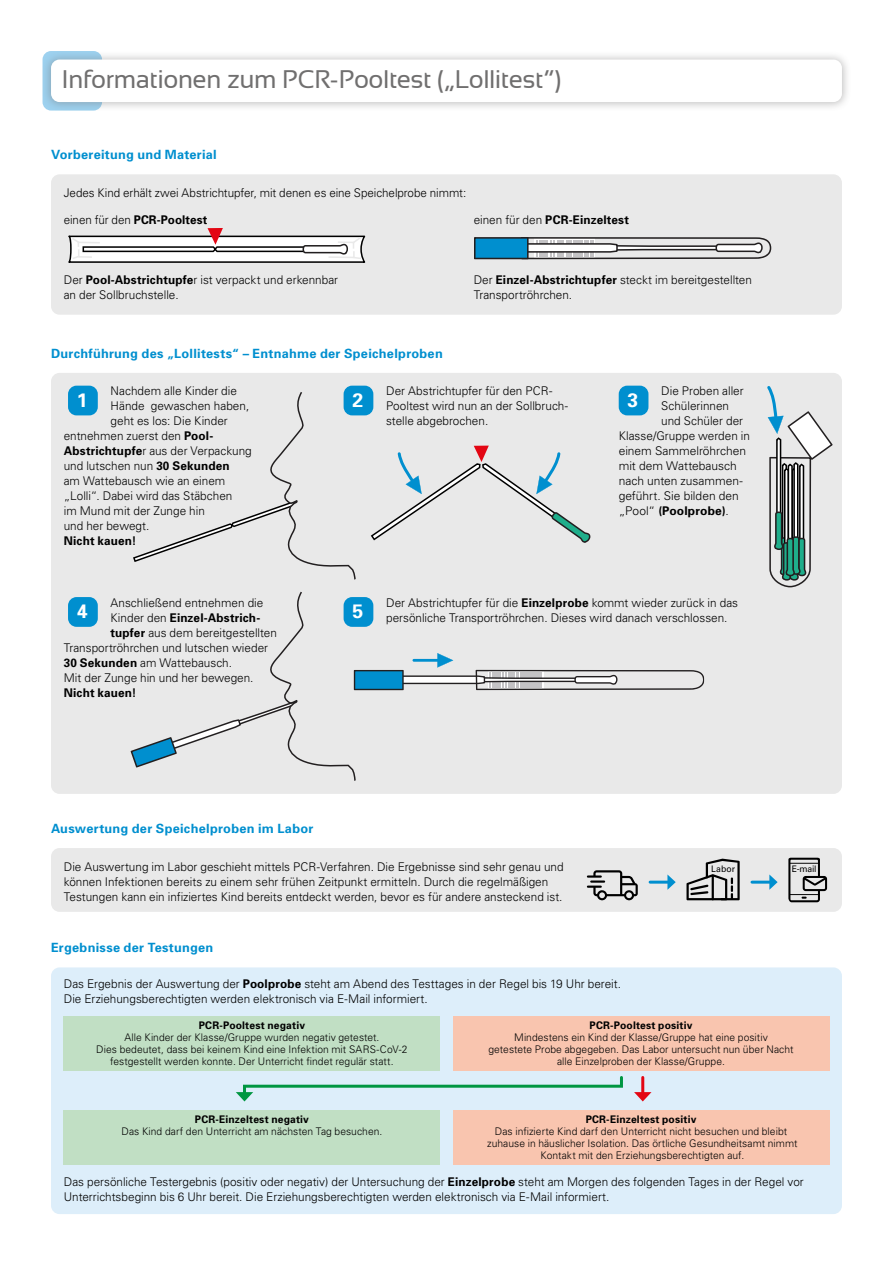
<style>
.page{position:relative;width:893px;height:1263px;background:#fff}
.page>*{position:absolute;margin:0;border:0;box-sizing:border-box;transform-origin:0 0}
._01__Head_2019{font:25.5px "Sansation";letter-spacing:-.015em;color:#706f6f}
.Subhead_2021{font:700 19.5px "Univers";color:#fff}
.Subhead_2021-2{font:700 12.75px "Univers";letter-spacing:.02em;color:#008fcf}
._03__Copy_2019_Grafi{font:300 12px/15px "Univers";color:#000}
._03__Copy_2019_Grafi-2{font:700 12px "Univers";letter-spacing:.015em;color:#000}
._03_Copy_7_8{font:300 10.5px/12px "Univers";letter-spacing:.005em;color:#000;text-align:center}
._03_Copy_7_8-2{font:700 10.5px "Univers";letter-spacing:.015em;color:#000}
._03__Copy_2019_Grafi-3{font:9px "Univers";color:#000;scale:.96 1}
.s1{font-weight:300}
.s2{font-weight:700}
</style>
<div class="page">
<div style="left:42px;top:50px;width:809px;height:61px;background:#706f6f;opacity:.5"></div>
<div style="left:51px;top:60px;width:791px;height:42px;background:#fff;border-radius:9px"></div>
<div style="left:51px;top:174px;width:791px;height:141px;background:#e9e9e9;border-radius:9px"></div>
<svg style="left:474px;top:237px;width:298px;height:23px"></svg>
<svg style="left:68px;top:228px;width:298px;height:35px"></svg>
<div style="left:51px;top:967px;width:791px;height:247px;background:#ddeefa;border-radius:9px"></div>
<div style="left:64px;top:1016px;width:376px;height:54px;background:#c1dfc4"></div>
<div style="left:453px;top:1016px;width:376px;height:54px;background:#f9c5af"></div>
<div style="left:64px;top:1110px;width:376px;height:54px;background:#c1dfc4"></div>
<div style="left:453px;top:1110px;width:376px;height:54px;background:#f9c5af"></div>
<svg style="left:236px;top:1076px;width:387px;height:25px"></svg>
<hr style="left:641px;top:1077px;width:3px;height:18px;background:#e30613">
<svg style="left:634px;top:1092px;width:17px;height:9px"></svg>
<div style="left:51px;top:848px;width:791px;height:64px;background:#e9e9e9;border-radius:9px"></div>
<svg style="left:587px;top:870px;width:51px;height:30px"></svg>
<svg style="left:788px;top:858px;width:39px;height:44px"></svg>
<svg style="left:686px;top:859px;width:54px;height:41px"></svg>
<hr style="left:650px;top:881px;width:19px;height:3px;background:#008fcf">
<svg style="left:667px;top:874px;width:9px;height:16px"></svg>
<hr style="left:752px;top:881px;width:19px;height:3px;background:#008fcf">
<svg style="left:769px;top:874px;width:9px;height:16px"></svg>
<div style="left:51px;top:373px;width:791px;height:421px;background:#e9e9e9;border-radius:9px"></div>
<svg style="left:133px;top:392px;width:223px;height:188px"></svg>
<svg style="left:370px;top:445px;width:221px;height:98px"></svg>
<svg style="left:131px;top:592px;width:573px;height:189px"></svg>
<hr style="left:412px;top:659px;width:32px;height:3px;background:#008fcf">
<div style="left:344px;top:386px;width:29px;height:29px;background:#008fcf;border-radius:9px"></div>
<div style="left:344px;top:597px;width:29px;height:30px;background:#008fcf;border-radius:9px"></div>
<div style="left:68px;top:386px;width:30px;height:29px;background:#008fcf;border-radius:9px"></div>
<div style="left:68px;top:597px;width:30px;height:30px;background:#008fcf;border-radius:9px"></div>
<svg style="left:767px;top:386px;width:66px;height:202px"></svg>
<div style="left:619px;top:386px;width:29px;height:29px;background:#008fcf;border-radius:9px"></div>
<p class="_01__Head_2019" style="left:62px;top:65px;width:501px">Informationen zum PCR-Pooltest („Lollitest“)</p>
<p class="Subhead_2021-2" style="left:51px;top:147px;width:167px">Vorbereitung und Material</p>
<p class="_03__Copy_2019_Grafi" style="left:64px;top:185px;width:404px">Jedes Kind erhält zwei Abstrichtupfer, mit denen es eine Speichelprobe nimmt:</p>
<p class="_03__Copy_2019_Grafi-2" style="left:64px;top:212px;width:145px"><span class="s1">einen für den</span> PCR-Pooltest</p>
<p class="_03__Copy_2019_Grafi-2" style="left:474px;top:212px;width:157px"><span class="s1">einen für den</span> PCR-Einzeltest</p>
<p class="_03__Copy_2019_Grafi" style="left:64px;top:272px;width:276px">Der <span class="s2">Pool-Abstrichtupfe</span>r ist verpackt und erkennbar</p>
<p class="_03__Copy_2019_Grafi" style="left:64px;top:287px;width:116px">an der Sollbruchstelle.</p>
<p class="Subhead_2021-2" style="left:51px;top:345px;width:393px">Durchführung des „Lollitests“ – Entnahme der Speichelproben</p>
<p class="_03__Copy_2019_Grafi" style="left:474px;top:272px;width:280px">Der <span class="s2">Einzel-Abstrichtupfer</span> steckt im bereitgestellten<br>Transportröhrchen.</p>
<p class="_03__Copy_2019_Grafi" style="left:111px;top:383px;width:128px">Nachdem alle Kinder die</p>
<p class="_03__Copy_2019_Grafi" style="left:111px;top:398px;width:140px">Hände gewaschen haben,</p>
<p class="_03__Copy_2019_Grafi" style="left:111px;top:413px;width:119px">geht es los: Die Kinder</p>
<p class="_03__Copy_2019_Grafi" style="left:64px;top:428px;width:151px">entnehmen zuerst den <span class="s2">Pool-</span></p>
<p class="_03__Copy_2019_Grafi" style="left:64px;top:443px;width:190px"><span class="s2">Abstrichtupfe</span>r aus der Verpackung</p>
<p class="_03__Copy_2019_Grafi" style="left:64px;top:458px;width:167px">und lutschen nun <span class="s2">30 Sekunden</span></p>
<p class="_03__Copy_2019_Grafi" style="left:64px;top:473px;width:163px">am Wattebausch wie an einem</p>
<p class="_03__Copy_2019_Grafi" style="left:64px;top:488px;width:170px">„Lolli“. Dabei wird das Stäbchen</p>
<p class="_03__Copy_2019_Grafi" style="left:64px;top:503px;width:143px">im Mund mit der Zunge hin</p>
<p class="_03__Copy_2019_Grafi" style="left:64px;top:518px;width:87px">und her bewegt.</p>
<p class="_03__Copy_2019_Grafi-2" style="left:64px;top:533px;width:74px">Nicht kauen!</p>
<p class="Subhead_2021" style="left:77px;top:387px;width:12px">1</p>
<p class="_03__Copy_2019_Grafi" style="left:111px;top:595px;width:154px">Anschließend entnehmen die</p>
<p class="_03__Copy_2019_Grafi-2" style="left:111px;top:610px;width:151px"><span class="s1">Kinder den</span> Einzel-Abstrich-</p>
<p class="_03__Copy_2019_Grafi" style="left:111px;top:625px;width:168px"><span class="s2">tupfer</span> aus dem bereitgestellten</p>
<p class="_03__Copy_2019_Grafi" style="left:64px;top:640px;width:206px">Transportröhrchen und lutschen wieder</p>
<p class="_03__Copy_2019_Grafi" style="left:64px;top:655px;width:170px"><span class="s2">30 Sekunden</span> am Wattebausch.</p>
<p class="_03__Copy_2019_Grafi" style="left:64px;top:670px;width:191px">Mit der Zunge hin und her bewegen.</p>
<p class="_03__Copy_2019_Grafi-2" style="left:64px;top:685px;width:74px">Nicht kauen!</p>
<p class="Subhead_2021" style="left:77px;top:599px;width:12px">4</p>
<p class="Subhead_2021" style="left:352px;top:387px;width:12px">2</p>
<p class="_03__Copy_2019_Grafi" style="left:386px;top:383px;width:183px">Der Abstrichtupfer für den PCR-<br>Pooltest wird nun an der Sollbruch&shy;stelle abgebrochen.</p>
<p class="_03__Copy_2019_Grafi" style="left:661px;top:383px;width:84px">Die Proben aller</p>
<p class="_03__Copy_2019_Grafi" style="left:661px;top:398px;width:69px">Schülerinnen</p>
<p class="_03__Copy_2019_Grafi" style="left:661px;top:413px;width:83px">und Schüler der</p>
<p class="_03__Copy_2019_Grafi" style="left:619px;top:428px;width:133px">Klasse/Gruppe werden in</p>
<p class="_03__Copy_2019_Grafi" style="left:619px;top:443px;width:129px">einem Sammelröhrchen</p>
<p class="_03__Copy_2019_Grafi" style="left:619px;top:458px;width:120px">mit dem Wattebausch</p>
<p class="_03__Copy_2019_Grafi" style="left:619px;top:473px;width:126px">nach unten zusammen-</p>
<p class="_03__Copy_2019_Grafi" style="left:619px;top:488px;width:122px">geführt. Sie bilden den</p>
<p class="_03__Copy_2019_Grafi-2" style="left:619px;top:503px;width:112px"><span class="s1">„Pool“</span> (Poolprobe)<span class="s1">.</span></p>
<p class="Subhead_2021" style="left:627px;top:387px;width:12px">3</p>
<p class="Subhead_2021" style="left:352px;top:599px;width:12px">5</p>
<p class="_03__Copy_2019_Grafi" style="left:386px;top:595px;width:353px">Der Abstrichtupfer für die <span class="s2">Einzelprobe</span> kommt wieder zurück in das persönliche Transportröhrchen. Dieses wird danach verschlossen.</p>
<p class="Subhead_2021-2" style="left:51px;top:820px;width:264px">Auswertung der Speichelproben im Labor</p>
<p class="_03__Copy_2019_Grafi" style="left:64px;top:858px;width:501px">Die Auswertung im Labor geschieht mittels PCR-Verfahren. Die Ergebnisse sind sehr genau und können Infektionen bereits zu einem sehr frühen Zeitpunkt ermitteln. Durch die regelmäßigen<br>Testungen kann ein infiziertes Kind bereits entdeckt werden, bevor es für andere ansteckend ist.</p>
<p class="_03__Copy_2019_Grafi-3" style="left:711px;top:864px;width:26px">Labor</p>
<p class="_03__Copy_2019_Grafi-3" style="left:792px;top:864px;width:27px">E-mail</p>
<p class="Subhead_2021-2" style="left:51px;top:940px;width:164px">Ergebnisse der Testungen</p>
<p class="_03__Copy_2019_Grafi" style="left:64px;top:976px;width:559px">Das Ergebnis der Auswertung der <span class="s2">Poolprobe</span> steht am Abend des Testtages in der Regel bis 19 Uhr bereit.<br>Die Erziehungsberechtigten werden elektronisch via E-Mail informiert.</p>
<p class="_03_Copy_7_8-2" style="left:199px;top:1019px;width:108px">PCR-Pooltest negativ</p>
<p class="_03_Copy_7_8" style="left:96px;top:1031px;width:313px">Alle Kinder der Klasse/Gruppe wurden negativ getestet.<br>Dies bedeutet, dass bei keinem Kind eine Infektion mit SARS-CoV-2 festgestellt werden konnte. Der Unterricht findet regulär statt.</p>
<p class="_03_Copy_7_8-2" style="left:195px;top:1112px;width:116px">PCR-Einzeltest negativ</p>
<p class="_03_Copy_7_8" style="left:121px;top:1125px;width:262px">Das Kind darf den Unterricht am nächsten Tag besuchen.</p>
<p class="_03_Copy_7_8-2" style="left:590px;top:1019px;width:104px">PCR-Pooltest positiv</p>
<p class="_03_Copy_7_8" style="left:488px;top:1031px;width:307px">Mindestens ein Kind der Klasse/Gruppe hat eine positiv<br>getestete Probe abgegeben. Das Labor untersucht nun über Nacht alle Einzelproben der Klasse/Gruppe.</p>
<p class="_03_Copy_7_8-2" style="left:586px;top:1112px;width:112px">PCR-Einzeltest positiv</p>
<p class="_03_Copy_7_8" style="left:487px;top:1125px;width:312px">Das infizierte Kind darf den Unterricht nicht besuchen und bleibt zuhause in häuslicher Isolation. Das örtliche Gesundheitsamt nimmt<br>Kontakt mit den Erziehungsberechtigten auf.</p>
<p class="_03__Copy_2019_Grafi" style="left:64px;top:1174px;width:741px">Das persönliche Testergebnis (positiv oder negativ) der Untersuchung der <span class="s2">Einzelprobe</span> steht am Morgen des folgenden Tages in der Regel vor<br>Unterrichtsbeginn bis 6 Uhr bereit. Die Erziehungsberechtigten werden elektronisch via E-Mail informiert.</p>
</div>
